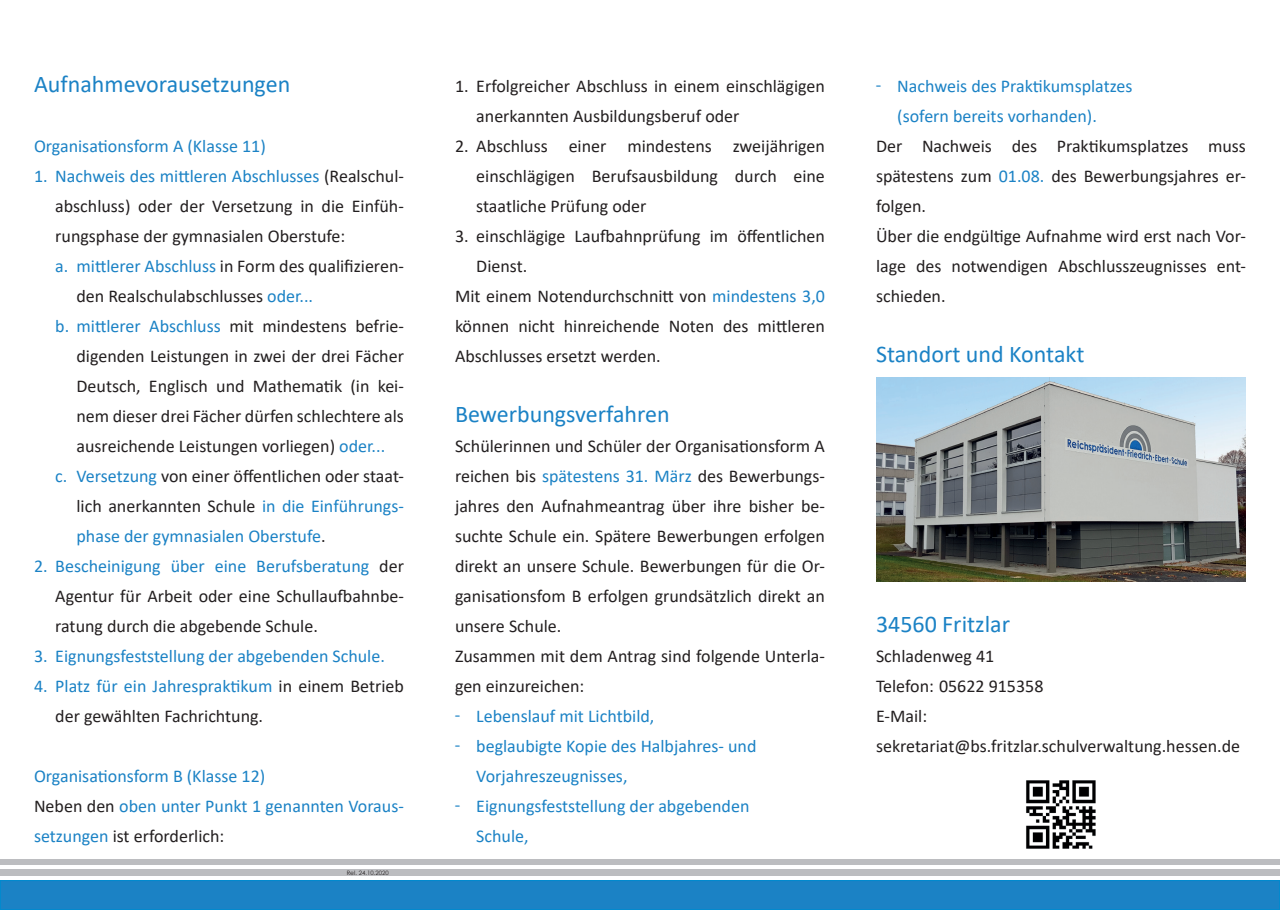
<style>
.page{position:relative;width:1280px;height:910px;background:#fff}
.page>*{position:absolute;margin:0;border:0;box-sizing:border-box;transform-origin:0 0}
.t1{font:24px "Calibri";color:#1b82c5}
.t2{font:18px/30px "Calibri";color:#231f20}
.t3{font:18px/30px "Calibri";color:#1b82c5}
.t4{font:6px "Century Gothic";color:#231f20}
.s1{color:#231f20}
.s2{color:#1b82c5}
</style>
<div class="page">
<div style="left:0;top:869px;width:1280px;height:7px;background:#bcbdc0"></div>
<div style="left:0;top:859px;width:1280px;height:6px;background:#bcbdc0"></div>
<div style="left:0;top:881px;width:1279px;height:29px;background:#1b82c5"></div>
<div style="left:0;top:880px;width:1280px;height:30px;border:1px solid #008acf"></div>
<img style="left:876px;top:377px;width:370px;height:204px">
<img style="left:1026px;top:780px;width:70px;height:69px">
<h1 class="t1" style="left:34px;top:67px;width:258px">Aufnahmevorausetzungen</h1>
<p class="t3" style="left:34px;top:130px;width:233px">Organisationsform A (Klasse 11)</p>
<p class="t3" style="left:34px;top:160px;width:371px">1. Nachweis des mittleren Abschlusses <span class="s1">(Realschul-</span></p>
<p class="t2" style="left:55px;top:190px;width:350px">abschluss) oder der Versetzung in die Einfüh-</p>
<p class="t2" style="left:55px;top:220px;width:292px">rungsphase der gymnasialen Oberstufe:</p>
<p class="t2" style="left:55px;top:250px;width:350px"><span class="s2">a. mittlerer Abschluss</span> in Form des qualifizieren-</p>
<p class="t2" style="left:77px;top:280px;width:238px">den Realschulabschlusses <span class="s2">oder...</span></p>
<p class="t3" style="left:55px;top:310px;width:350px">b. mittlerer Abschluss <span class="s1">mit mindestens befrie-</span></p>
<p class="t2" style="left:77px;top:340px;width:329px">digenden Leistungen in zwei der drei Fächer</p>
<p class="t2" style="left:77px;top:370px;width:329px">Deutsch, Englisch und Mathematik (in kei-</p>
<p class="t2" style="left:77px;top:400px;width:329px">nem dieser drei Fächer dü rfen schlechtere als</p>
<p class="t2" style="left:77px;top:430px;width:310px">ausreichende Leistungen vorliegen) <span class="s2">oder...</span></p>
<p class="t2" style="left:55px;top:460px;width:350px"><span class="s2">c. Versetzung</span> von einer öffentlichen oder staat-</p>
<p class="t2" style="left:77px;top:490px;width:329px">lich anerkannten Schule <span class="s2">in die Einführungs-</span></p>
<p class="t3" style="left:77px;top:520px;width:251px">phase der gymnasialen Oberstufe<span class="s1">.</span></p>
<p class="t2" style="left:55px;top:550px;width:350px;text-align:justify;text-indent:-21px"><span class="s2">2. Bescheinigung ü ber eine Berufsberatung</span> der Agentur fü r Arbeit oder eine Schullaufbahnbe&shy;ratung durch die abgebende Schule.</p>
<p class="t3" style="left:34px;top:640px;width:352px">3. Eignungsfeststellung der abgebenden Schule.</p>
<p class="t2" style="left:55px;top:670px;width:350px;text-indent:-21px"><span class="s2">4. Platz fü r ein Jahrespraktikum</span> in einem Betrieb der gewählten Fachrichtung.</p>
<p class="t3" style="left:34px;top:760px;width:371px">Organisationsform B (Klasse 12)<br><span class="s1">Neben den</span> oben unter Punkt 1 genannten Voraus&shy;setzungen <span class="s1">ist erforderlich:</span></p>
<p class="t4" style="left:347px;top:869px;width:43px">Rel. 24.10.2020</p>
<p class="t2" style="left:476px;top:70px;width:350px;text-indent:-21px">1. Erfolgreicher Abschluss in einem einschlägigen anerkannten Ausbildungsberuf oder</p>
<p class="t2" style="left:476px;top:130px;width:350px;text-align:justify;text-indent:-21px">2. Abschluss einer mindestens zweijä hrigen einschlägigen Berufsausbildung durch eine staatliche Prüfung oder</p>
<p class="t2" style="left:455px;top:220px;width:371px">3. einschlägige Laufbahnprüfung im öffentlichen</p>
<p class="t2" style="left:476px;top:250px;width:53px">Dienst.</p>
<p class="t2" style="left:455px;top:280px;width:371px">Mit einem Notendurchschnitt von <span class="s2">mindestens 3,0</span></p>
<p class="t2" style="left:455px;top:310px;width:371px">können nicht hinreichende Noten des mittleren</p>
<p class="t2" style="left:455px;top:340px;width:207px">Abschlusses ersetzt werden.</p>
<h1 class="t1" style="left:455px;top:397px;width:216px">Bewerbungsverfahren</h1>
<p class="t2" style="left:455px;top:430px;width:371px">Schülerinnen und Schü ler der Organisationsform A reichen bis <span class="s2">spätestens 31. Mä rz</span> des Bewerbungs&shy;jahres den Aufnahmeantrag ü ber ihre bisher be&shy;suchte Schule ein. Spätere Bewerbungen erfolgen direkt an unsere Schule. Bewerbungen für die Or&shy;ganisationsfom B erfolgen grundsätzlich direkt an unsere Schule.<br>Zusammen mit dem Antrag sind folgende Unterla&shy;gen einzureichen:</p>
<p class="t3" style="left:455px;top:700px;width:201px">ො Lebenslauf mit Lichtbild,</p>
<p class="t3" style="left:455px;top:730px;width:303px">ො beglaubigte Kopie des Halbjahres- und</p>
<p class="t3" style="left:476px;top:760px;width:153px">Vorjahreszeugnisses,</p>
<p class="t3" style="left:455px;top:790px;width:296px">ො Eignungsfeststellung der abgebenden</p>
<p class="t3" style="left:476px;top:820px;width:54px">Schule,</p>
<p class="t3" style="left:897px;top:70px;width:237px;text-indent:-21px">ො Nachweis des Praktikumsplatzes (sofern bereits vorhanden).</p>
<p class="t2" style="left:876px;top:130px;width:371px">Der Nachweis des Praktikumsplatzes muss spätestens zum <span class="s2">01.08.</span> des Bewerbungsjahres er&shy;folgen.<br>Über die endgültige Aufnahme wird erst nach Vor&shy;lage des notwendigen Abschlusszeugnisses ent&shy;schieden.</p>
<h1 class="t1" style="left:876px;top:337px;width:210px">Standort und Kontakt</h1>
<h1 class="t1" style="left:876px;top:607px;width:136px">34560 Fritzlar</h1>
<p class="t2" style="left:876px;top:640px;width:366px">Schladenweg 41<br>Telefon: 05622 915358<br>E-Mail: sekretariat@bs.fritzlar.schulverwaltung.hessen.de</p>
</div>
